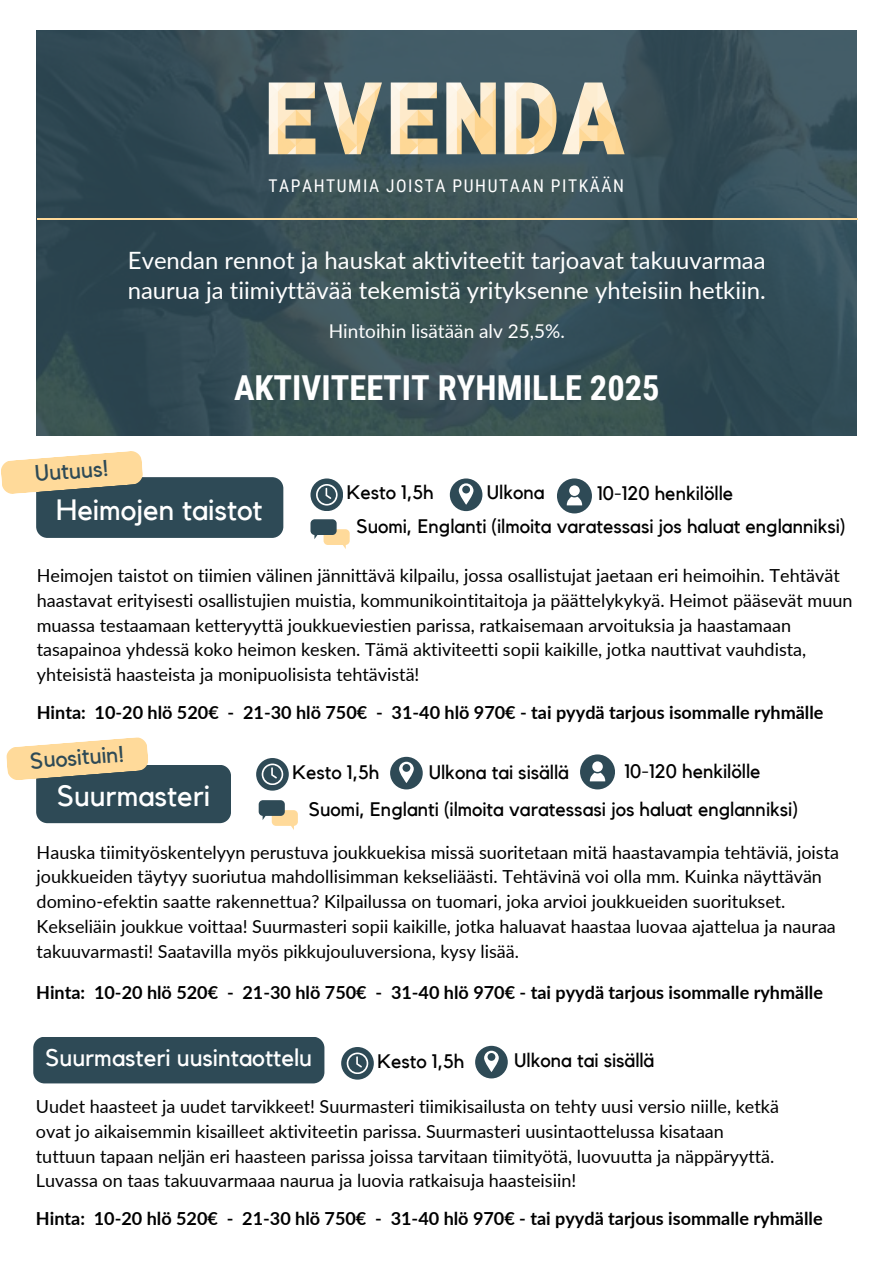
<style>
.page{position:relative;width:894px;height:1264px;background:#fff}
.page>*{position:absolute;margin:0;border:0;box-sizing:border-box;transform-origin:0 0}
.t1{font:700 34.35px "Roboto Condensed";color:#fff}
.t2{font:29.25px "Kollektif";color:#fff}
.t3{font:24px "Kollektif";color:#fff}
.t4{font:23.85px/30.5px "Lato";color:#fff}
.t5{font:22.5px "Kollektif";color:#2e4a56}
.t6{font:19.5px "Kollektif";color:#000}
.t7{font:19.05px "Lato";color:#fff}
.t8{font:18px/24.8px "Lato";color:#000}
.t9{font:700 18px "Lato";color:#000}
.t10{font:17.55px "Roboto Condensed";letter-spacing:.085em;color:#fff}
</style>
<div class="page">
<img style="left:36px;top:31px;width:820px;height:405px">
<hr style="left:37px;top:219px;width:820px;height:1px;background:#ffda9a">
<img style="left:269px;top:82px;width:46px;height:72px">
<img style="left:324px;top:82px;width:58px;height:72px">
<img style="left:390px;top:82px;width:47px;height:72px">
<img style="left:446px;top:82px;width:49px;height:72px">
<img style="left:504px;top:82px;width:52px;height:72px">
<img style="left:562px;top:82px;width:62px;height:72px">
<div style="left:36px;top:477px;width:247px;height:61px;background:#2e4a56;border-radius:11px"></div>
<svg style="left:557px;top:478px;width:34px;height:35px"></svg>
<svg style="left:310px;top:519px;width:39px;height:30px"></svg>
<div style="left:310px;top:478px;width:33px;height:33px;background:#2e4a56;border-radius:50%"></div>
<svg style="left:316px;top:484px;width:21px;height:21px"></svg>
<svg style="left:449px;top:478px;width:33px;height:33px"></svg>
<div style="left:36px;top:764px;width:195px;height:59px;background:#2e4a56;border-radius:11px"></div>
<svg style="left:258px;top:800px;width:40px;height:30px"></svg>
<svg style="left:580px;top:754px;width:34px;height:35px"></svg>
<div style="left:256px;top:758px;width:33px;height:32px;background:#2e4a56;border-radius:50%"></div>
<svg style="left:261px;top:763px;width:22px;height:22px"></svg>
<svg style="left:390px;top:756px;width:32px;height:33px"></svg>
<div style="left:33px;top:1036px;width:291px;height:47px;background:#2e4a56;border-radius:11px"></div>
<svg style="left:341px;top:1046px;width:33px;height:33px"></svg>
<svg style="left:346px;top:1052px;width:22px;height:21px"></svg>
<svg style="left:475px;top:1045px;width:32px;height:33px"></svg>
<svg style="left:1px;top:451px;width:142px;height:43px"></svg>
<svg style="left:6px;top:737px;width:143px;height:43px"></svg>
<p class="t10" style="left:268px;top:176px;width:357px">TAPAHTUMIA JOISTA PUHUTAAN PITKÄÄN</p>
<p class="t4" style="left:128px;top:244px;width:639px">Evendan rennot ja hauskat aktiviteetit tarjoavat takuuvarmaa naurua ja tiimiyttävää tekemistä yrityksenne yhteisiin hetkiin.</p>
<h4 class="t7" style="left:329px;top:319px;width:237px">Hintoihin lisätään alv 25,5%.</h4>
<h3 class="t1" style="left:234px;top:368px;width:427px">AKTIVITEETIT RYHMILLE 2025</h3>
<p class="t5" style="left:34px;top:463px;width:75px;rotate:-5deg">Uutuus!</p>
<h3 class="t2" style="left:56px;top:496px;width:208px">Heimojen taistot</h3>
<p class="t6" style="left:347px;top:483px;width:88px">Kesto 1,5h</p>
<p class="t6" style="left:486px;top:483px;width:59px">Ulkona</p>
<h2 class="t6" style="left:597px;top:484px;width:138px">10-120 henkilölle</h2>
<p class="t6" style="left:356px;top:517px;width:490px">Suomi, Englanti (ilmoita varatessasi jos haluat englanniksi)</p>
<h1 class="t8" style="left:37px;top:562px;width:817px">Heimojen taistot on tiimien välinen jännittävä kilpailu, jossa osallistujat jaetaan eri heimoihin. Tehtävät haastavat erityisesti osallistujien muistia, kommunikointitaitoja ja päättelykykyä. Heimot pääsevät muun muassa testaamaan ketteryyttä joukkueviestien parissa, ratkaisemaan arvoituksia ja haastamaan tasapainoa yhdessä koko heimon kesken. Tämä aktiviteetti sopii kaikille, jotka nauttivat vauhdista, yhteisistä haasteista ja monipuolisista tehtävistä!</h1>
<p class="t9" style="left:37px;top:701px;width:788px">Hinta: 10-20 hlö 520€ - 21-30 hlö 750€ - 31-40 hlö 970€ - tai pyydä tarjous isommalle ryhmälle</p>
<p class="t5" style="left:29px;top:750px;width:95px;rotate:-5deg">Suosituin!</p>
<p class="t6" style="left:292px;top:763px;width:88px">Kesto 1,5h</p>
<h3 class="t6" style="left:428px;top:763px;width:142px">Ulkona tai sisällä</h3>
<h5 class="t6" style="left:624px;top:761px;width:138px">10-120 henkilölle</h5>
<p class="t2" style="left:57px;top:782px;width:154px">Suurmasteri</p>
<p class="t8" style="left:37px;top:839px;width:803px">Hauska tiimityöskentelyyn perustuva joukkuekisa missä suoritetaan mitä haastavampia tehtäviä, joista joukkueiden täytyy suoriutua mahdollisimman kekseliäästi. Tehtävinä voi olla mm. Kuinka näyttävän domino-efektin saatte rakennettua? Kilpailussa on tuomari, joka arvioi joukkueiden suoritukset.<br>Kekseliäin joukkue voittaa! Suurmasteri sopii kaikille, jotka haluavat haastaa luovaa ajattelua ja nauraa takuuvarmasti! Saatavilla myös pikkujouluversiona, kysy lisää.</p>
<p class="t9" style="left:36px;top:981px;width:788px">Hinta: 10-20 hlö 520€ - 21-30 hlö 750€ - 31-40 hlö 970€ - tai pyydä tarjous isommalle ryhmälle</p>
<p class="t6" style="left:309px;top:799px;width:490px">Suomi, Englanti (ilmoita varatessasi jos haluat englanniksi)</p>
<h2 class="t3" style="left:46px;top:1046px;width:268px">Suurmasteri uusintaottelu</h2>
<p class="t6" style="left:377px;top:1052px;width:88px">Kesto 1,5h</p>
<p class="t6" style="left:514px;top:1051px;width:142px">Ulkona tai sisällä</p>
<p class="t8" style="left:36px;top:1093px;width:744px">Uudet haasteet ja uudet tarvikkeet! Suurmasteri tiimikisailusta on tehty uusi versio niille, ketkä ovat jo aikaisemmin kisailleet aktiviteetin parissa. Suurmasteri uusintaottelussa kisataan tuttuun tapaan neljän eri haasteen parissa joissa tarvitaan tiimityötä, luovuutta ja näppäryyttä.<br>Luvassa on taas takuuvarmaaa naurua ja luovia ratkaisuja haasteisiin!</p>
<p class="t9" style="left:36px;top:1207px;width:788px">Hinta: 10-20 hlö 520€ - 21-30 hlö 750€ - 31-40 hlö 970€ - tai pyydä tarjous isommalle ryhmälle</p>
</div>
